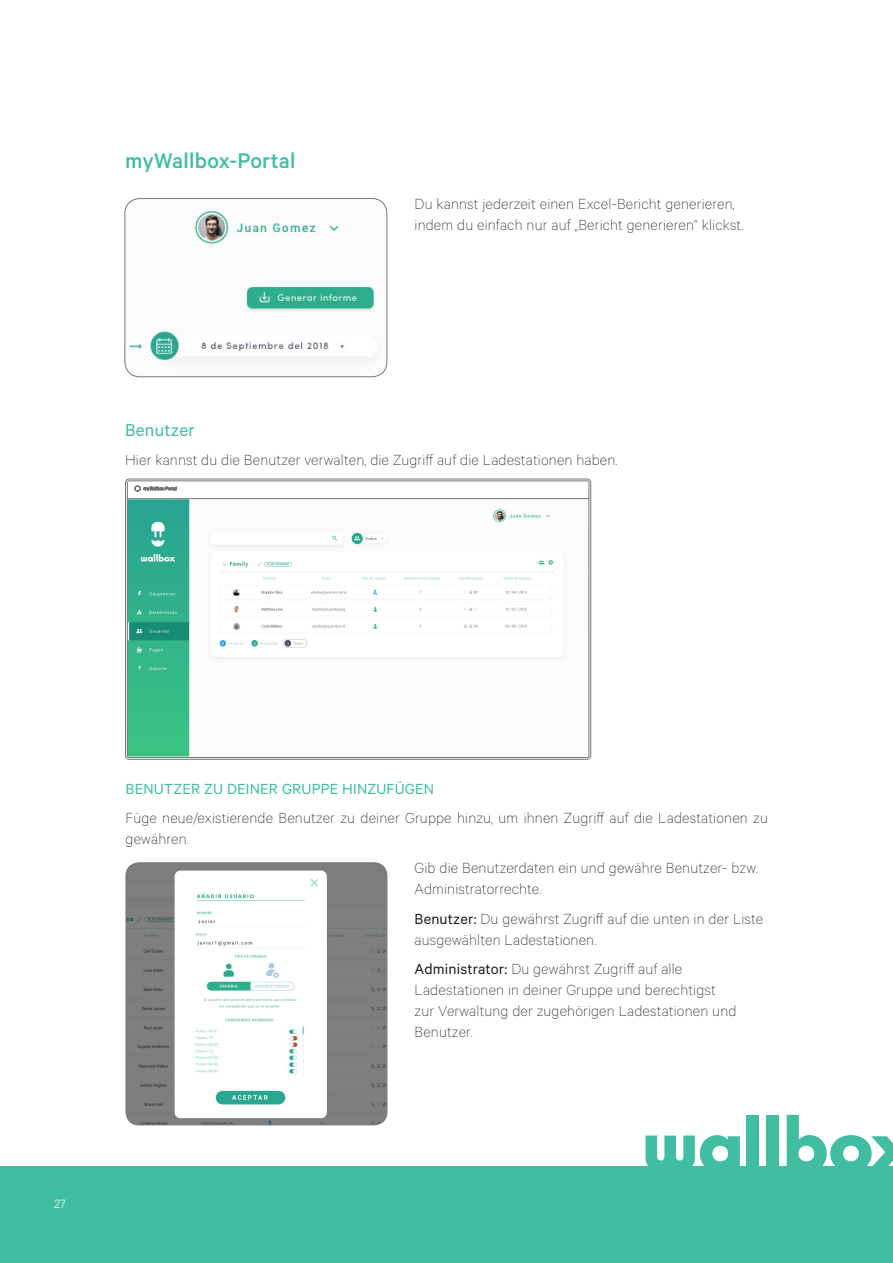
<style>
.page{position:relative;width:893px;height:1263px;background:#fff}
.page>*{position:absolute;margin:0;border:0;box-sizing:border-box;transform-origin:0 0}
.titulos{font:500 24px "Calibre";letter-spacing:.01em;color:#41bea2}
.indice{font:19.5px "Calibre";letter-spacing:.01em;color:#41bea2}
.indice-2{font:100 16.5px/21px "Calibre";letter-spacing:.01em;color:#231f20}
.indice-3{font:16.5px "Calibre";letter-spacing:.01em;color:#41bea2}
.t1{font:300 13.5px "Calibre";color:#fff}
.s1{font-weight:400}
</style>
<div class="page">
<div style="left:0;top:1167px;width:893px;height:96px;background:#41bea2"></div>
<svg style="left:646px;top:1135px;width:94px;height:32px"></svg>
<div style="left:747px;top:1115px;width:12px;height:56px;background:#41bea2"></div>
<div style="left:767px;top:1115px;width:12px;height:56px;background:#41bea2"></div>
<svg style="left:787px;top:1115px;width:106px;height:52px"></svg>
<img style="left:125px;top:199px;width:262px;height:178px">
<div style="left:125px;top:198px;width:262px;height:179px;border:1px solid #727679;border-radius:15px"></div>
<svg style="left:127px;top:480px;width:462px;height:18px"></svg>
<svg style="left:127px;top:498px;width:462px;height:260px"></svg>
<img style="left:126px;top:863px;width:261px;height:262px">
<div style="left:126px;top:862px;width:261px;height:263px;border:1px solid #727679;border-radius:13px"></div>
<p class="titulos" style="left:125px;top:147px;width:172px">myWallbox-Portal</p>
<p class="indice-2" style="left:415px;top:192px;width:331px">Du kannst jederzeit einen Excel-Bericht generieren, indem du einfach nur auf „Bericht generieren“ klickst.</p>
<p class="indice" style="left:125px;top:418px;width:71px">Benutzer</p>
<p class="indice-2" style="left:125px;top:449px;width:494px">Hier kannst du die Benutzer verwalten, die Zugriff auf die Ladestationen haben.</p>
<p class="indice-3" style="left:126px;top:779px;width:310px">BENUTZER ZU DEINER GRUPPE HINZUFÜGEN</p>
<p class="indice-2" style="left:126px;top:807px;width:644px">Füge neue/existierende Benutzer zu deiner Gruppe hinzu, um ihnen Zugriff auf die Ladestationen zu gewähren.</p>
<p class="indice-2" style="left:415px;top:857px;width:345px">Gib die Benutzerdaten ein und gewähre Benutzer- bzw.<br>Administratorrechte.</p>
<p class="indice-2" style="left:415px;top:907px;width:350px"><span class="s1">Benutzer:</span> Du gewährst Zugriff auf die unten in der Liste ausgewählten Ladestationen.</p>
<p class="indice-2" style="left:415px;top:958px;width:323px"><span class="s1">Administrator:</span> Du gewährst Zugriff auf alle Ladestationen in deiner Gruppe und berechtigst zur Verwaltung der zugehörigen Ladestationen und Benutzer.</p>
<p class="t1" style="left:54px;top:1195px;width:13px">27</p>
</div>
